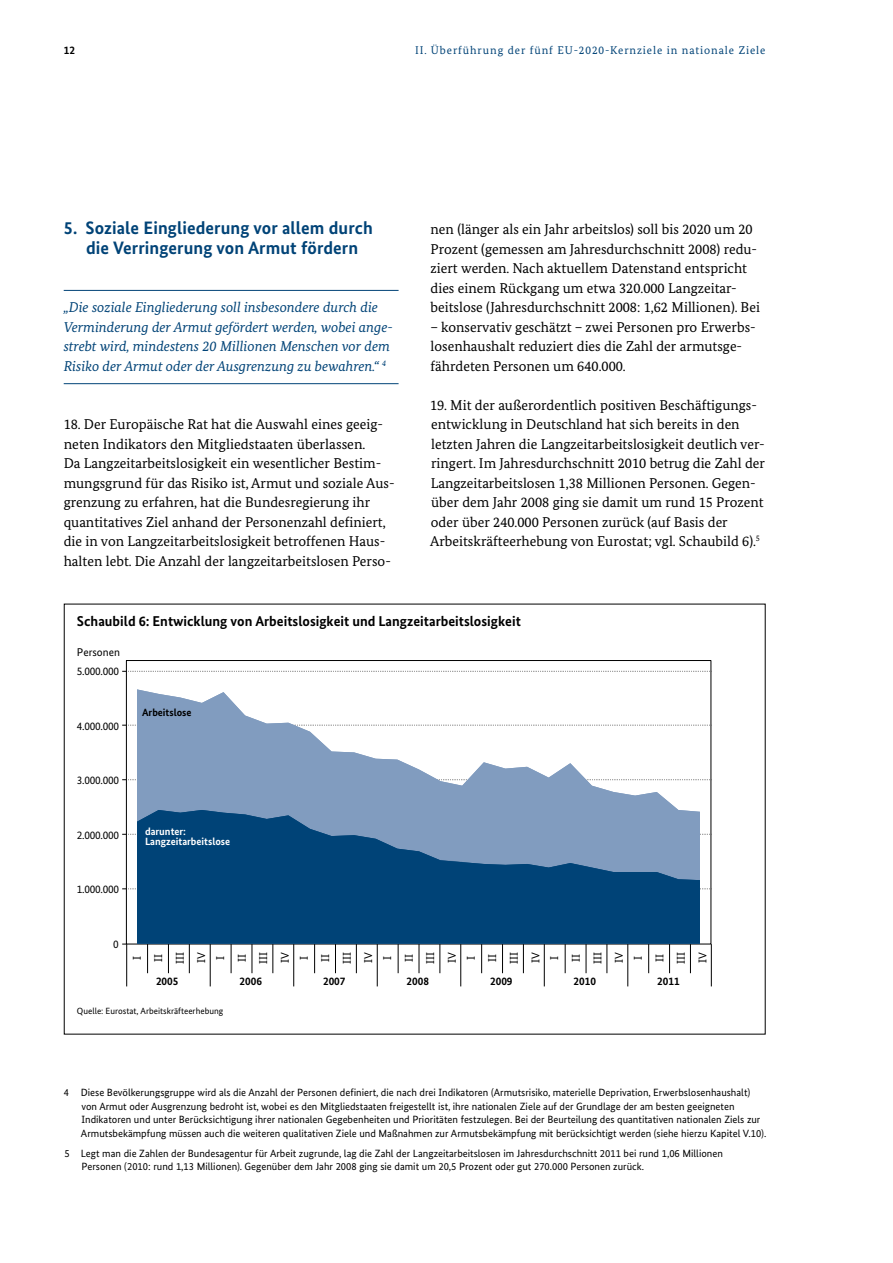
<style>
.page{position:relative;width:893px;height:1263px;background:#fff}
.page>*{position:absolute;margin:0;border:0;box-sizing:border-box;transform-origin:0 0}
.t1{font:700 18px/19.5px "Bundes Sans";letter-spacing:.005em;color:#004377;text-align:center}
.t2{font:14.25px/19.5px "Bundes Serif";color:#000}
.P_-_marginalie{font:italic 14.25px/19.5px "Bundes Serif";color:#004377}
.t3{font:700 14.25px "Bundes Sans";color:#000}
.t4{font:11.25px/21.5px "Bundes Sans";color:#000;text-align:center}
.t5{font:11.25px "Bundes Serif";letter-spacing:.08em;color:#004377}
.t6{font:700 11.25px "Bundes Sans";color:#000}
.Textabschnitt{font:10.5px/13.5px "Bundes Sans";color:#000}
.t7{font:700 10.5px/10.2px "Bundes Sans";color:#fff}
.t8{font:700 10.5px "Bundes Sans";color:#000}
.t9{font:9px "Bundes Sans";color:#000}
</style>
<div class="page">
<svg style="left:122px;top:888px;width:590px;height:1px"></svg>
<svg style="left:122px;top:834px;width:590px;height:1px"></svg>
<svg style="left:122px;top:779px;width:590px;height:1px"></svg>
<svg style="left:122px;top:725px;width:590px;height:1px"></svg>
<svg style="left:122px;top:671px;width:590px;height:1px"></svg>
<svg style="left:147px;top:944px;width:1px;height:29px"></svg>
<svg style="left:168px;top:944px;width:1px;height:29px"></svg>
<svg style="left:189px;top:944px;width:1px;height:29px"></svg>
<hr style="left:711px;top:944px;width:1px;height:42px;background:#000">
<hr style="left:627px;top:944px;width:1px;height:42px;background:#000">
<hr style="left:544px;top:944px;width:1px;height:42px;background:#000">
<hr style="left:460px;top:944px;width:1px;height:42px;background:#000">
<hr style="left:377px;top:944px;width:1px;height:42px;background:#000">
<hr style="left:210px;top:944px;width:1px;height:42px;background:#000">
<hr style="left:293px;top:944px;width:1px;height:42px;background:#000">
<hr style="left:126px;top:944px;width:1px;height:42px;background:#000">
<svg style="left:231px;top:944px;width:1px;height:29px"></svg>
<svg style="left:252px;top:944px;width:1px;height:29px"></svg>
<svg style="left:273px;top:944px;width:1px;height:29px"></svg>
<svg style="left:314px;top:944px;width:1px;height:29px"></svg>
<svg style="left:335px;top:944px;width:1px;height:29px"></svg>
<svg style="left:356px;top:944px;width:1px;height:29px"></svg>
<svg style="left:398px;top:944px;width:1px;height:29px"></svg>
<svg style="left:419px;top:944px;width:1px;height:29px"></svg>
<svg style="left:440px;top:944px;width:1px;height:29px"></svg>
<svg style="left:481px;top:944px;width:1px;height:29px"></svg>
<svg style="left:502px;top:944px;width:1px;height:29px"></svg>
<svg style="left:523px;top:944px;width:1px;height:29px"></svg>
<svg style="left:565px;top:944px;width:1px;height:29px"></svg>
<svg style="left:586px;top:944px;width:1px;height:29px"></svg>
<svg style="left:607px;top:944px;width:1px;height:29px"></svg>
<svg style="left:648px;top:944px;width:1px;height:29px"></svg>
<svg style="left:669px;top:944px;width:1px;height:29px"></svg>
<svg style="left:690px;top:944px;width:1px;height:29px"></svg>
<svg style="left:137px;top:689px;width:563px;height:121px"></svg>
<svg style="left:137px;top:810px;width:563px;height:134px;background:#225a8a"></svg>
<hr style="left:64px;top:290px;width:335px;height:1px;background:#004377">
<hr style="left:64px;top:383px;width:335px;height:1px;background:#004377">
<p class="t6" style="left:64px;top:44px;width:13px">12</p>
<p class="t5" style="left:415px;top:44px;width:352px">II. Überführung der fünf EU-2020-Kernziele in nationale Ziele</p>
<h3 class="t1" style="left:64px;top:218px;width:310px">5. Soziale Eingliederung vor allem durch die Verringerung von Armut fördern</h3>
<p class="P_-_marginalie" style="left:64px;top:297px;width:331px">„Die soziale Eingliederung soll insbesondere durch die Verminderung der Armut gefördert werden, wobei ange&shy;strebt wird, mindestens 20 Millionen Menschen vor dem Risiko der Armut oder der Ausgrenzung zu bewahren.“ <sup>4</sup></p>
<p class="t2" style="left:64px;top:414px;width:332px">18. Der Europäische Rat hat die Auswahl eines geeig&shy;neten Indikators den Mitgliedstaaten überlassen.<br>Da Langzeitarbeitslosigkeit ein wesentlicher Bestim&shy;mungsgrund für das Risiko ist, Armut und soziale Aus&shy;grenzung zu erfahren, hat die Bundesregierung ihr quantitatives Ziel anhand der Personenzahl definiert, die in von Langzeitarbeitslosigkeit betroffenen Haus&shy;halten lebt. Die Anzahl der langzeitarbeitslosen Perso-</p>
<p class="t2" style="left:431px;top:219px;width:331px">nen (länger als ein Jahr arbeitslos) soll bis 2020 um 20<br>Prozent (gemessen am Jahresdurchschnitt 2008) redu&shy;ziert werden. Nach aktuellem Datenstand entspricht dies einem Rückgang um etwa 320.000 Langzeitar&shy;beitslose (Jahresdurchschnitt 2008: 1,62 Millionen). Bei</p>
<p class="t2" style="left:431px;top:317px;width:327px">– konservativ geschätzt – zwei Personen pro Erwerbs&shy;losenhaushalt reduziert dies die Zahl der armutsge&shy;fährdeten Personen um 640.000.</p>
<p class="t2" style="left:430px;top:395px;width:337px">19. Mit der außerordentlich positiven Beschäftigungs&shy;entwicklung in Deutschland hat sich bereits in den letzten Jahren die Langzeitarbeitslosigkeit deutlich ver&shy;ringert. Im Jahresdurchschnitt 2010 betrug die Zahl der Langzeitarbeitslosen 1,38 Millionen Personen. Gegen&shy;über dem Jahr 2008 ging sie damit um rund 15 Prozent oder über 240.000 Personen zurück (auf Basis der Arbeitskräfteerhebung von Eurostat; vgl. Schaubild 6).<sup>5</sup></p>
<p class="t3" style="left:77px;top:613px;width:445px">Schaubild 6: Entwicklung von Arbeitslosigkeit und Langzeitarbeitslosigkeit</p>
<p class="t4" style="left:77px;top:641px;width:45px">Personen</p>
<p class="t4" style="left:77px;top:660px;width:44px">5.000.000</p>
<p class="t4" style="left:77px;top:715px;width:44px">4.000.000</p>
<p class="t8" style="left:142px;top:706px;width:51px">Arbeitslose</p>
<p class="t4" style="left:77px;top:769px;width:44px">3.000.000</p>
<p class="t4" style="left:77px;top:824px;width:44px">2.000.000</p>
<p class="t4" style="left:77px;top:879px;width:44px">1.000.000</p>
<p class="t7" style="left:145px;top:826px;width:87px">darunter:<br>Langzeitarbeitslose</p>
<p class="t4" style="left:113px;top:933px;width:7px">0</p>
<p class="t4" style="left:126px;top:964px;width:13px;rotate:-90deg">I<br>II<br>III<br>IV</p>
<p class="t6" style="left:156px;top:975px;width:24px">2005</p>
<p class="t4" style="left:210px;top:964px;width:13px;rotate:-90deg">I<br>II<br>III<br>IV</p>
<p class="t6" style="left:240px;top:975px;width:24px">2006</p>
<p class="t9" style="left:77px;top:1006px;width:148px">Quelle: Eurostat, Arbeitskräfteerhebung</p>
<p class="t4" style="left:293px;top:964px;width:13px;rotate:-90deg">I<br>II<br>III<br>IV</p>
<p class="t6" style="left:323px;top:975px;width:24px">2007</p>
<p class="t4" style="left:377px;top:964px;width:13px;rotate:-90deg">I<br>II<br>III<br>IV</p>
<p class="t6" style="left:407px;top:975px;width:24px">2008</p>
<p class="t4" style="left:460px;top:964px;width:13px;rotate:-90deg">I<br>II<br>III<br>IV</p>
<p class="t6" style="left:490px;top:975px;width:24px">2009</p>
<p class="t4" style="left:544px;top:964px;width:13px;rotate:-90deg">I<br>II<br>III<br>IV</p>
<p class="t6" style="left:574px;top:975px;width:24px">2010</p>
<p class="t4" style="left:627px;top:964px;width:13px;rotate:-90deg">I<br>II<br>III<br>IV</p>
<p class="t6" style="left:657px;top:975px;width:24px">2011</p>
<p class="Textabschnitt" style="left:81px;top:1086px;width:687px;text-indent:-17px">4 Diese Bevölkerungsgruppe wird als die Anzahl der Personen definiert, die nach drei Indikatoren (Armutsrisiko, materielle Deprivation, Erwerbslosenhaushalt) von Armut oder Ausgrenzung bedroht ist, wobei es den Mitgliedstaaten freigestellt ist, ihre nationalen Ziele auf der Grundlage der am besten geeigneten Indikatoren und unter Berücksichtigung ihrer nationalen Gegebenheiten und Prioritäten festzulegen. Bei der Beurteilung des quantitativen nationalen Ziels zur Armutsbekämpfung müssen auch die weiteren qualitativen Ziele und Maßnahmen zur Armutsbekämpfung mit berücksichtigt werden (siehe hierzu Kapitel V.10).</p>
<p class="Textabschnitt" style="left:82px;top:1146px;width:643px;text-indent:-17px">5 Legt man die Zahlen der Bundesagentur für Arbeit zugrunde, lag die Zahl der Langzeitarbeitslosen im Jahresdurchschnitt 2011 bei rund 1,06 Millionen<br>Personen (2010: rund 1,13 Millionen). Gegenüber dem Jahr 2008 ging sie damit um 20,5 Prozent oder gut 270.000 Personen zurück.</p>
</div>
